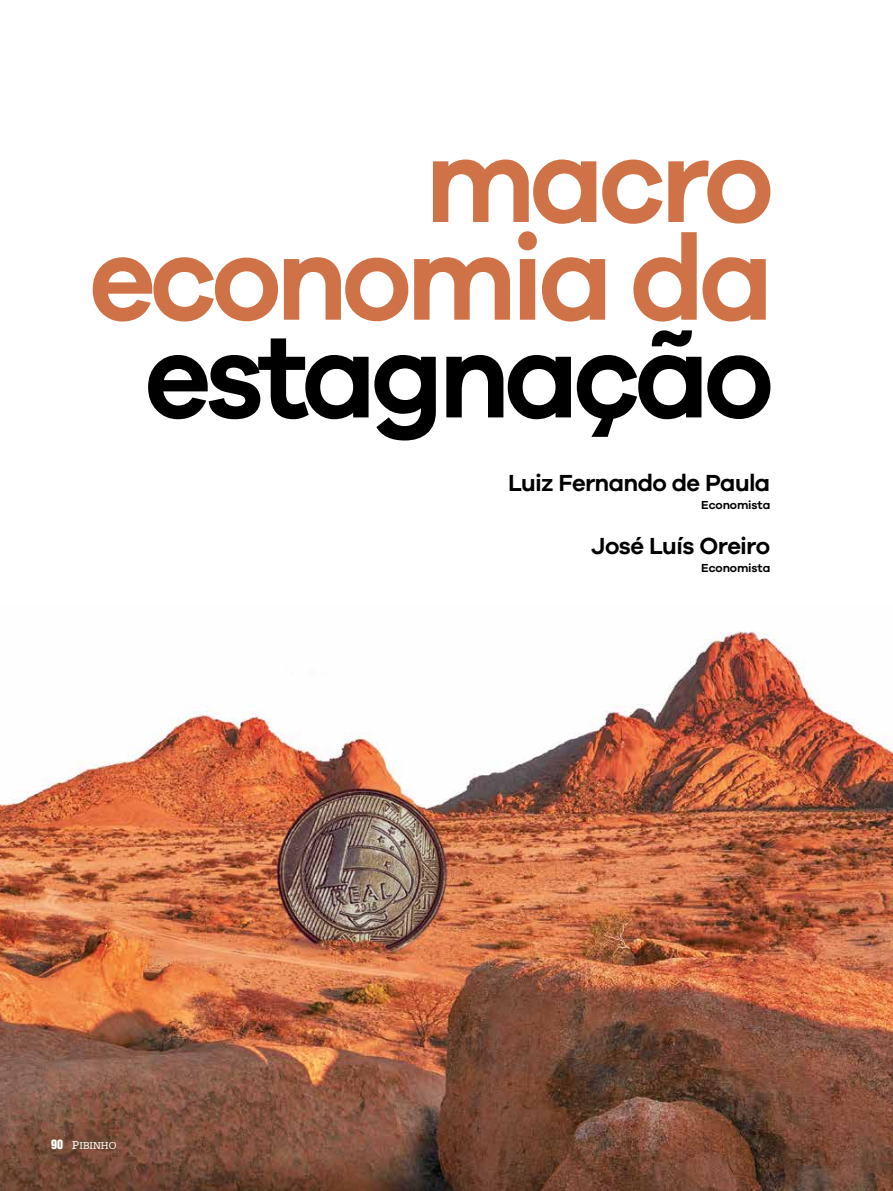
<style>
.page{position:relative;width:893px;height:1191px;background:#fff}
.page>*{position:absolute;margin:0;border:0;box-sizing:border-box;transform-origin:0 0}
.t1{font:600 121.5px/97.6px "Galano Grotesque";letter-spacing:-.05em;color:#d07247;text-align:right;scale:.96 1}
.t2{font:600 121.5px "Galano Grotesque";letter-spacing:-.05em;color:#000;scale:.96 1}
.t3{font:600 24px "Galano Grotesque";letter-spacing:-.03em;color:#000}
.t4{font:600 12px "Galano Grotesque";letter-spacing:-.01em;color:#000}
.t5{font:10.5px "Serifa BT";color:#fff}
.s1{font-family:"Switzerland Inserat";font-size:12px}
.s2{font-size:12px}
</style>
<div class="page">
<img style="left:0;top:631px;width:893px;height:560px">
<h1 class="t1" style="left:89px;top:129px;width:715px">macro economia da</h1>
<h1 class="t2" style="left:145px;top:302px;width:657px">estagnação</h1>
<p class="t3" style="left:508px;top:468px;width:264px">Luiz Fernando de Paula</p>
<p class="t4" style="left:701px;top:498px;width:71px">Economista</p>
<p class="t3" style="left:591px;top:531px;width:181px">José Luís Oreiro</p>
<p class="t4" style="left:701px;top:560px;width:71px">Economista</p>
<p class="t5" style="left:51px;top:1139px;width:66px"><span class="s1">90</span> <span class="s2">P</span>ibinho</p>
</div>
